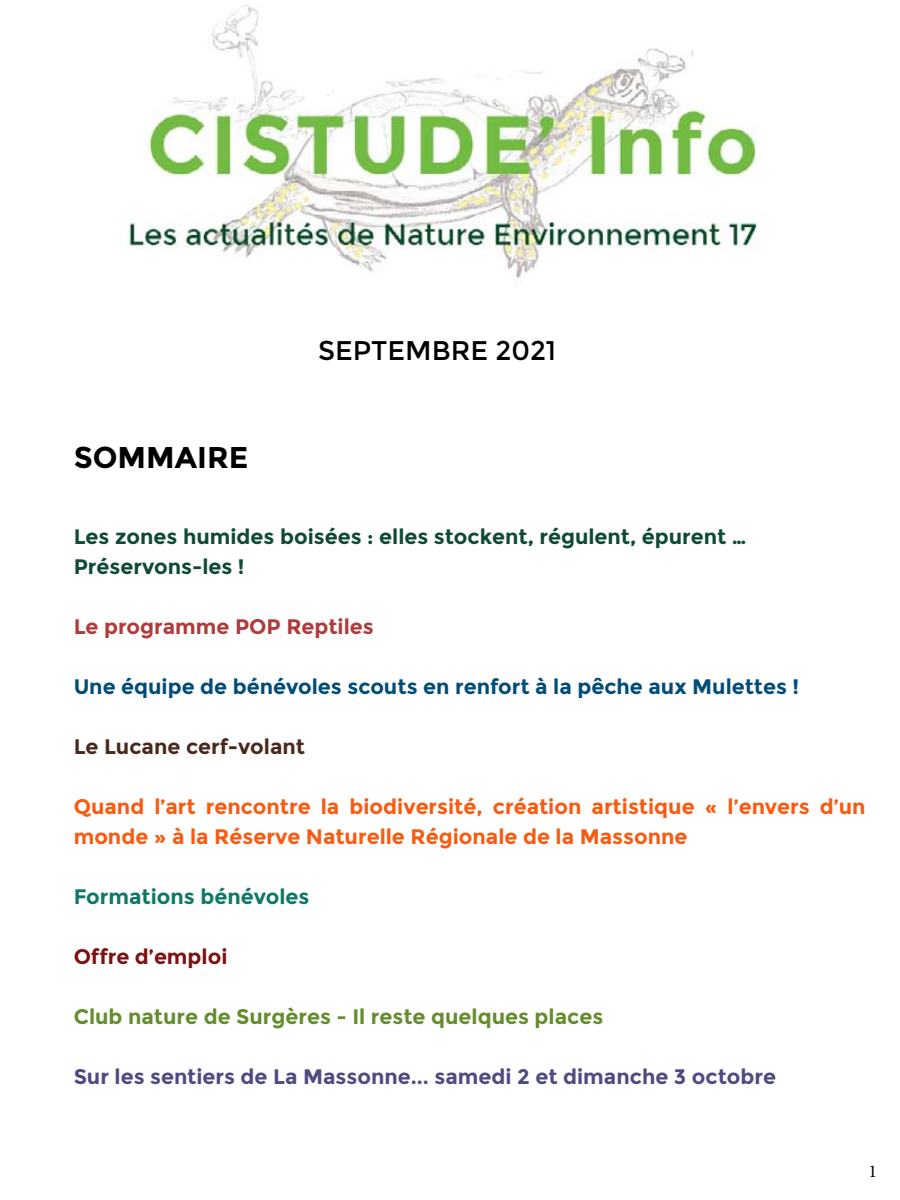
<style>
.page{position:relative;width:900px;height:1200px;background:#fff}
.page>*{position:absolute;margin:0;border:0;box-sizing:border-box;transform-origin:0 0}
.t1{font:700 30px "Montserrat";color:#000}
.t2{font:27px "Montserrat";color:#000}
.t3{font:700 21px/30px "Montserrat";color:#f95a0f}
.t4{font:700 21px/30px "Montserrat";color:#0e4a37}
.t5{font:700 21px "Montserrat";color:#004c79}
.t6{font:700 21px "Montserrat";color:#4e4b82}
.t7{font:700 21px "Montserrat";color:#648d2d}
.t8{font:700 21px "Montserrat";color:#af3b3a}
.t9{font:700 21px "Montserrat";color:#4b281d}
.t10{font:700 21px "Montserrat";color:#0e7866}
.t11{font:700 21px "Montserrat";color:#7e1110}
.t12{font:18px "Minion Pro";color:#000}
</style>
<div class="page">
<img style="left:128px;top:5px;width:633px;height:274px">
<h1 class="t1" style="left:74px;top:439px;width:176px">SOMMAIRE</h1>
<p class="t2" style="left:318px;top:335px;width:240px">SEPTEMBRE 2021</p>
<p class="t4" style="left:74px;top:522px;width:674px">Les zones humides boisées : elles stockent, régulent, épurent …<br>Préservons-les !</p>
<p class="t8" style="left:74px;top:615px;width:302px">Le programme POP Reptiles</p>
<p class="t5" style="left:74px;top:675px;width:727px">Une équipe de bénévoles scouts en renfort à la pêche aux Mulettes !</p>
<p class="t9" style="left:74px;top:735px;width:233px">Le Lucane cerf-volant</p>
<p class="t3" style="left:74px;top:792px;width:794px">Quand l’art rencontre la biodiversité, création artistique « l’envers d’un monde » à la Réserve Naturelle Régionale de la Massonne</p>
<p class="t10" style="left:74px;top:885px;width:237px">Formations bénévoles</p>
<p class="t11" style="left:74px;top:945px;width:155px">Offre d’emploi</p>
<p class="t7" style="left:74px;top:1005px;width:531px">Club nature de Surgères - Il reste quelques places</p>
<p class="t6" style="left:74px;top:1065px;width:704px">Sur les sentiers de La Massonne... samedi 2 et dimanche 3 octobre</p>
<p class="t12" style="left:868px;top:1159px;width:10px">1</p>
</div>
